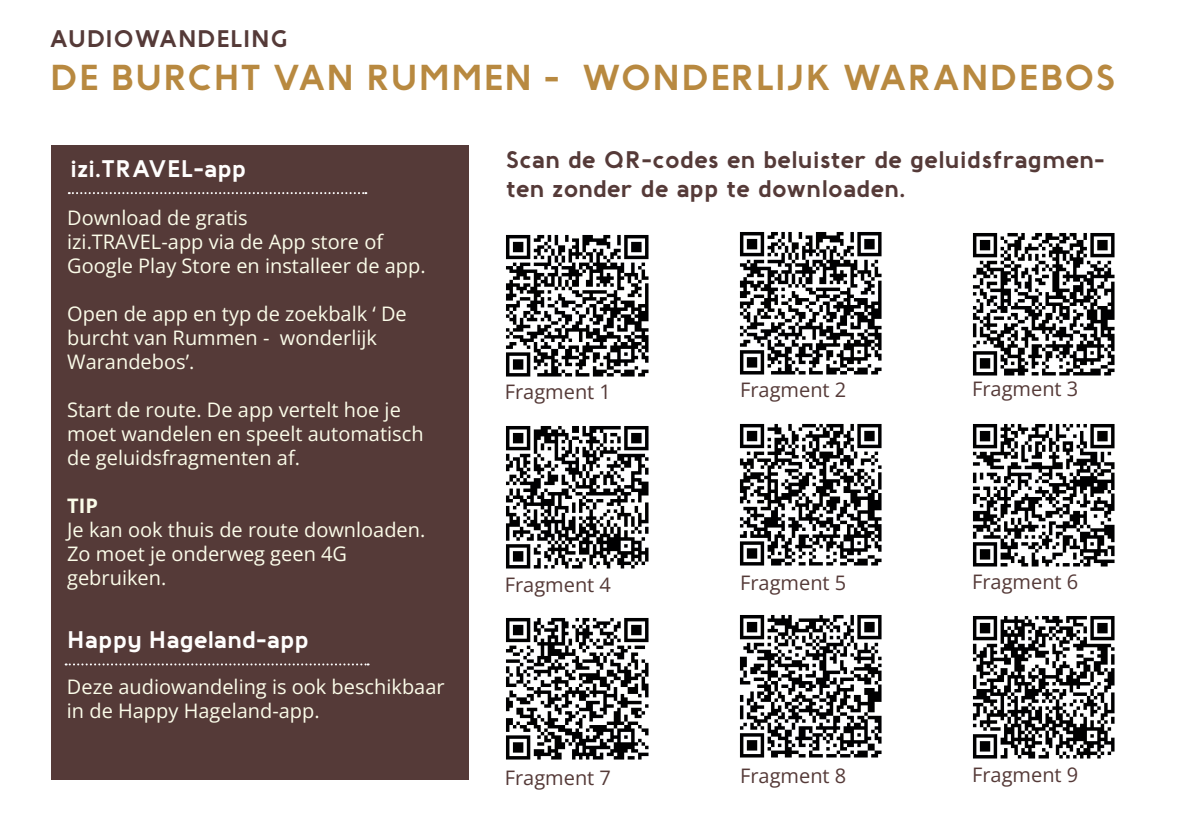
<style>
.page{position:relative;width:1191px;height:840px;background:#fff}
.page>*{position:absolute;margin:0;border:0;box-sizing:border-box;transform-origin:0 0}
.t1{font:700 36px "Baufra";color:#b88940}
.t2{font:700 24px/28.8px "Baufra";letter-spacing:-.01em;color:#553a38}
.t3{font:700 24px "Baufra";color:#fffefd}
.t4{font:20px/24px "Open Sans";color:#fbfce9}
.t5{font:20px "Open Sans";color:#553a38}
.t6{font:700 20px "Open Sans";color:#fbfce9}
</style>
<div class="page">
<div style="left:51px;top:145px;width:417px;height:633px;background:#553a38"></div>
<svg style="left:69px;top:192px;width:297px;height:2px"></svg>
<svg style="left:66px;top:663px;width:303px;height:2px"></svg>
<img style="left:506px;top:234px;width:143px;height:143px">
<img style="left:506px;top:426px;width:143px;height:142px">
<img style="left:506px;top:617px;width:143px;height:143px">
<img style="left:739px;top:232px;width:143px;height:143px">
<img style="left:739px;top:423px;width:143px;height:143px">
<img style="left:739px;top:615px;width:143px;height:142px">
<img style="left:972px;top:233px;width:143px;height:142px">
<img style="left:972px;top:424px;width:143px;height:143px">
<img style="left:972px;top:616px;width:143px;height:142px">
<p class="t2" style="left:50px;top:23px;width:240px">AUDIOWANDELING</p>
<h1 class="t1" style="left:50px;top:52px;width:1067px">DE BURCHT VAN RUMMEN - WONDERLIJK WARANDEBOS</h1>
<p class="t3" style="left:70px;top:151px;width:178px">izi.TRAVEL-app</p>
<p class="t4" style="left:67px;top:205px;width:360px">Download de gratis<br>izi.TRAVEL-app via de App store of<br>Google Play Store en installeer de app.</p>
<p class="t4" style="left:67px;top:301px;width:341px">Open de app en typ de zoekbalk ‘ De burcht van Rummen - wonderlijk<br>Warandebos’.</p>
<p class="t4" style="left:67px;top:397px;width:358px">Start de route. De app vertelt hoe je moet wandelen en speelt automatisch de geluidsfragmenten af.</p>
<p class="t6" style="left:67px;top:491px;width:32px">TIP</p>
<p class="t4" style="left:67px;top:517px;width:360px">Je kan ook thuis de route downloaden.<br>Zo moet je onderweg geen 4G gebruiken.</p>
<p class="t3" style="left:67px;top:622px;width:244px">Happy Hageland-app</p>
<p class="t4" style="left:67px;top:674px;width:379px">Deze audiowandeling is ook beschikbaar in de Happy Hageland-app.</p>
<p class="t2" style="left:506px;top:144px;width:600px">Scan de QR-codes en beluister de geluidsfragmen&shy;ten zonder de app te downloaden.</p>
<p class="t5" style="left:505px;top:377px;width:108px">Fragment 1</p>
<p class="t5" style="left:740px;top:376px;width:108px">Fragment 2</p>
<p class="t5" style="left:972px;top:375px;width:108px">Fragment 3</p>
<p class="t5" style="left:505px;top:570px;width:108px">Fragment 4</p>
<p class="t5" style="left:740px;top:569px;width:108px">Fragment 5</p>
<p class="t5" style="left:972px;top:567px;width:108px">Fragment 6</p>
<p class="t5" style="left:505px;top:763px;width:108px">Fragment 7</p>
<p class="t5" style="left:740px;top:762px;width:108px">Fragment 8</p>
<p class="t5" style="left:972px;top:760px;width:108px">Fragment 9</p>
</div>
